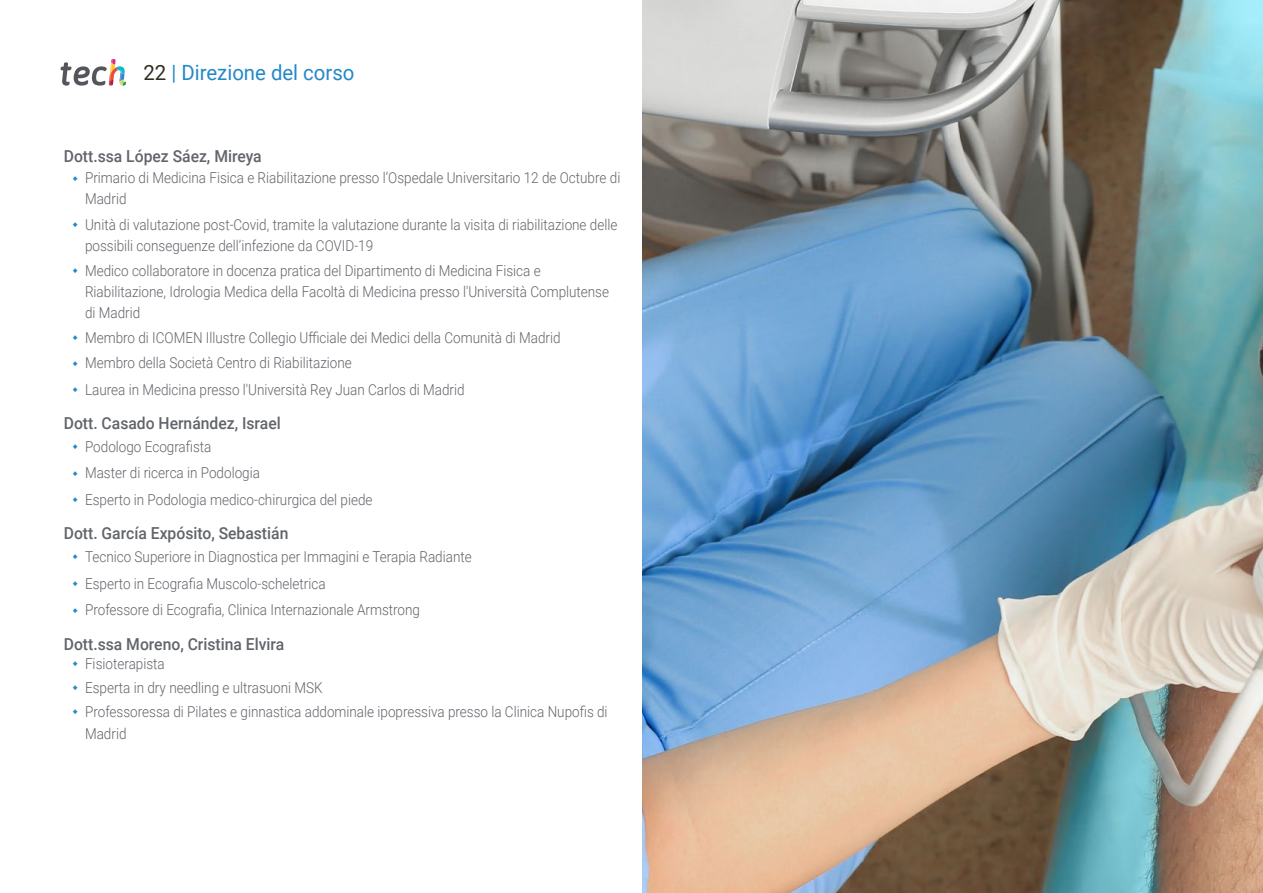
<style>
.page{position:relative;width:1263px;height:893px;background:#fff}
.page>*{position:absolute;margin:0;border:0;box-sizing:border-box;transform-origin:0 0}
.t1{font:21px "Roboto";color:#2488c9}
.t2{font:500 16.5px "Roboto";color:#61646a;scale:.95 1}
.t3{font:300 15px/21px "Roboto";color:#61646a;scale:.9 1}
.s1{color:#312e20}
</style>
<div class="page">
<svg style="left:61px;top:59px;width:65px;height:27px"></svg>
<img style="left:642px;top:0;width:621px;height:893px">
<h1 class="t1" style="left:144px;top:57px;width:213px"><span class="s1">22</span> | Direzione del corso</h1>
<p class="t2" style="left:64px;top:145px;width:210px">Dott.ssa López Sáez, Mireya</p>
<p class="t3" style="left:85px;top:167px;width:596px">Primario di Medicina Fisica e Riabilitazione presso l’Ospedale Universitario 12 de Octubre di<br>Madrid</p>
<p class="t3" style="left:85px;top:213px;width:593px">Unità di valutazione post-Covid, tramite la valutazione durante la visita di riabilitazione delle possibili conseguenze dell’infezione da COVID-19</p>
<p class="t3" style="left:85px;top:259px;width:584px">Medico collaboratore in docenza pratica del Dipartimento di Medicina Fisica e<br>Riabilitazione, Idrologia Medica della Facoltà di Medicina presso l'Università Complutense di Madrid</p>
<p class="t3" style="left:85px;top:325px;width:530px;line-height:25.2px">Membro di ICOMEN Illustre Collegio Ufficiale dei Medici della Comunità di Madrid<br>Membro della Società Centro di Riabilitazione</p>
<p class="t3" style="left:85px;top:379px;width:423px">Laurea in Medicina presso l'Università Rey Juan Carlos di Madrid</p>
<p class="t2" style="left:64px;top:412px;width:230px">Dott. Casado Hernández, Israel</p>
<p class="t3" style="left:85px;top:432px;width:321px;line-height:26.7px">Podologo Ecografista<br>Master di ricerca in Podologia<br>Esperto in Podologia medico-chirurgica del piede</p>
<p class="t2" style="left:64px;top:522px;width:238px">Dott. García Expósito, Sebastián</p>
<p class="t3" style="left:85px;top:543px;width:431px;line-height:26.7px">Tecnico Superiore in Diagnostica per Immagini e Terapia Radiante<br>Esperto in Ecografia Muscolo-scheletrica<br>Professore di Ecografia, Clinica Internazionale Armstrong</p>
<p class="t2" style="left:64px;top:632px;width:234px">Dott.ssa Moreno, Cristina Elvira</p>
<p class="t3" style="left:85px;top:651px;width:582px;line-height:23.4px">Fisioterapista<br>Esperta in dry needling e ultrasuoni MSK<br>Professoressa di Pilates e ginnastica addominale ipopressiva presso la Clinica Nupofis di Madrid</p>
</div>
